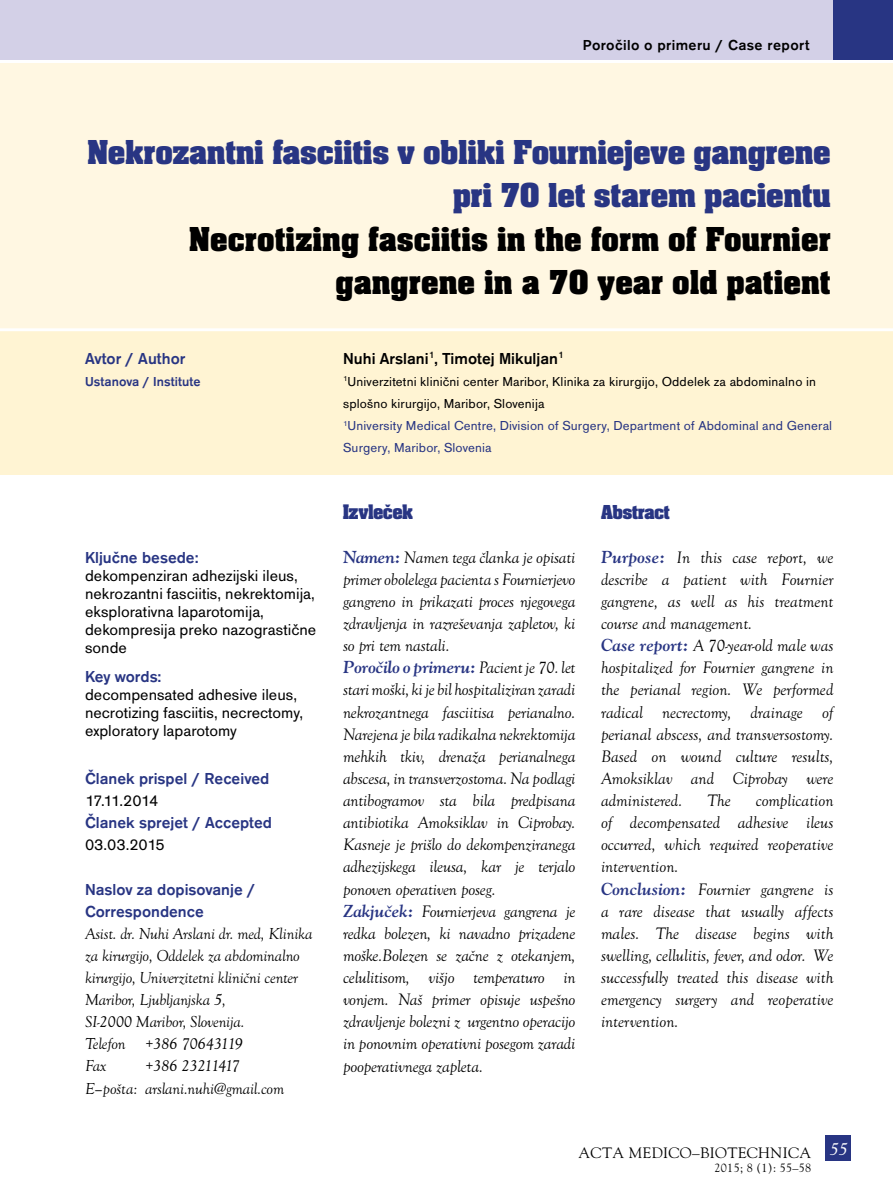
<style>
.page{position:relative;width:893px;height:1191px;background:#fff}
.page>*{position:absolute;margin:0;border:0;box-sizing:border-box;transform-origin:0 0}
.t1{font:700 36px/43.2px "Aachen DCE";letter-spacing:-.01em;color:#283583;text-align:right}
.t2{font:700 36px/43.2px "Aachen DCE";color:#000;text-align:right}
.t3{font:700 21.9px "Aachen PCE";color:#283583;scale:.96 1}
.t4{font:700 21px "Aachen PCE";color:#283583}
.t5{font:italic 17.25px/22px "Goudy Old Sty TCE";letter-spacing:-.01em;color:#000}
.t6{font:italic 700 17.25px "MM Goudy";letter-spacing:-.01em;color:#283583}
.t7{font:16.5px/18px "Accius TCE";color:#000}
.t8{font:italic 16.5px/22px "Goudy Old Sty TCE";letter-spacing:-.01em;color:#000}
.t9{font:500 16.5px/22px "Accius TCE";color:#283583}
.t10{font:500 16.5px "Accius TCE";color:#000}
.t11{font:500 15px "Accius TCE";letter-spacing:.025em;color:#000}
.t12{font:15px "MM Goudy";letter-spacing:.025em;color:#000}
.t13{font:13.5px/22px "Accius TCE";letter-spacing:.01em;color:#000}
.t14{font:500 13.5px "Accius TCE";color:#283583}
.t15{font:12px "MM Goudy";letter-spacing:.025em;color:#000}
.s1{color:#283583}
.s2{font-family:"MM Goudy";font-weight:700;color:#283583}
.s3{font-family:"Goudy Old Sty TCE";font-weight:400;color:#000}
.s4{font-family:"Goudy Old Sty TCE";font-style:italic;font-size:18px;color:#fff}
</style>
<div class="page">
<div style="left:0;top:64px;width:893px;height:287px;background:#fff7e2"></div>
<div style="left:0;top:328px;width:893px;height:146px;background:#fff4d3"></div>
<hr style="left:0;top:328px;width:893px;height:3px;background:#fff">
<div style="left:0;top:0;width:833px;height:60px;background:#d3d0e7"></div>
<div style="left:833px;top:0;width:60px;height:60px;background:#283583"></div>
<div style="left:825px;top:1135px;width:26px;height:26px;background:#283583"></div>
<p class="t11" style="left:583px;top:36px;width:228px">Poročilo o primeru / Case report</p>
<h1 class="t1" style="left:87px;top:131px;width:745px">Nekrozantni fasciitis v obliki Fourniejeve gangrene pri 70 let starem pacientu</h1>
<h1 class="t2" style="left:189px;top:217px;width:643px">Necrotizing fasciitis in the form of Fournier gangrene in a 70 year old patient</h1>
<p class="t9" style="left:85px;top:347px;width:102px">Avtor / Author</p>
<p class="t10" style="left:343px;top:349px;width:222px">Nuhi Arslani<sup>1</sup>, Timotej Mikuljan<sup>1</sup></p>
<p class="t14" style="left:85px;top:374px;width:117px">Ustanova / Institute</p>
<p class="t13" style="left:343px;top:370px;width:491px"><sup>1</sup>Univerzitetni klinični center Maribor, Klinika za kirurgijo, Oddelek za abdominalno in splošno kirurgijo, Maribor, Slovenija<br><sup>1</sup><span class="s1">University Medical Centre, Division of Surgery, Department of Abdominal and General Surgery, Maribor, Slovenia</span></p>
<p class="t9" style="left:85px;top:546px;width:115px">Ključne besede:</p>
<p class="t7" style="left:85px;top:566px;width:233px">dekompenziran adhezijski ileus, nekrozantni fasciitis, nekrektomija, eksplorativna laparotomija, dekompresija preko nazograstične sonde</p>
<p class="t9" style="left:85px;top:666px;width:78px">Key words:</p>
<p class="t7" style="left:85px;top:686px;width:220px">decompensated adhesive ileus, necrotizing fasciitis, necrectomy, exploratory laparotomy</p>
<p class="t9" style="left:85px;top:767px;width:186px">Članek prispel / Received</p>
<p class="t7" style="left:85px;top:792px;width:75px">17.11.2014</p>
<p class="t9" style="left:85px;top:812px;width:189px">Članek sprejet / Accepted</p>
<p class="t7" style="left:85px;top:836px;width:81px">03.03.2015</p>
<p class="t9" style="left:85px;top:878px;width:172px">Naslov za dopisovanje /<br>Correspondence</p>
<p class="t8" style="left:85px;top:922px;width:229px">Asist. dr. Nuhi Arslani dr. med, Klinika za kirurgijo, Oddelek za abdominalno kirurgijo, Univerzitetni klinični center<br>Maribor, Ljubljanjska 5,<br>SI-2000 Maribor, Slovenija.<br>Telefon +386 70643119<br>Fax</p>
<p class="t8" style="left:85px;top:1055px;width:201px;text-indent:60px">+386 23211417<br>E–pošta: arslani.nuhi@gmail.com</p>
<p class="t3" style="left:343px;top:500px;width:74px">Izvleček</p>
<p class="t5" style="left:343px;top:546px;width:234px;text-align:justify"><span class="s2">Namen:</span> Namen tega članka je opisati primer obolelega pacienta s Fournierjevo gangreno in prikazati proces njegovega zdravljenja in razreševanja zapletov, ki so pri tem nastali.</p>
<p class="t6" style="left:343px;top:656px;width:234px">Poro~ilo o primeru: <span class="s3">Pacient je 70. let</span></p>
<p class="t5" style="left:343px;top:679px;width:234px">stari moški, ki je bil hospitaliziran zaradi nekrozantnega fasciitisa perianalno.<br>Narejena je bila radikalna nekrektomija mehkih tkiv, drenaža perianalnega abscesa, in transverzostoma. Na podlagi antibogramov sta bila predpisana antibiotika Amoksiklav in Ciprobay.<br>Kasneje je prišlo do dekompenziranega adhezijskega ileusa, kar je terjalo ponoven operativen poseg.<br><span class="s2">Zakju~ek:</span> Fournierjeva gangrena je redka bolezen, ki navadno prizadene moške.Bolezen se začne z otekanjem, celulitisom, višjo temperaturo in vonjem. Naš primer opisuje uspešno zdravljenje bolezni z urgentno operacijo in ponovnim operativni posegom zaradi pooperativnega zapleta.</p>
<p class="t4" style="left:601px;top:501px;width:70px">Abstract</p>
<p class="t5" style="left:601px;top:546px;width:234px"><span class="s2">Purpose:</span> In this case report, we describe a patient with Fournier gangrene, as well as his treatment course and management.<br><span class="s2">Case report:</span> A 70-year-old male was hospitalized for Fournier gangrene in the perianal region. We performed radical necrectomy, drainage of perianal abscess, and transversostomy.<br>Based on wound culture results,<br>Amoksiklav and Ciprobay were administered.</p>
<p class="t5" style="left:601px;top:789px;width:234px;text-indent:155px">complication of decompensated adhesive ileus occurred, which required reoperative intervention.<br><span class="s2">Conclusion:</span> Fournier gangrene is a rare disease that usually affects males. The disease begins with swelling, cellulitis, fever, and odor. We successfully treated this disease with emergency surgery and reoperative intervention.</p>
<p class="t5" style="left:707px;top:789px;width:25px">The</p>
<p class="t12" style="left:578px;top:1143px;width:271px">ACTA MEDICO–BIOTECHNICA <span class="s4">55</span></p>
<p class="t15" style="left:714px;top:1160px;width:98px">2015; 8 (1): 55–58</p>
</div>
